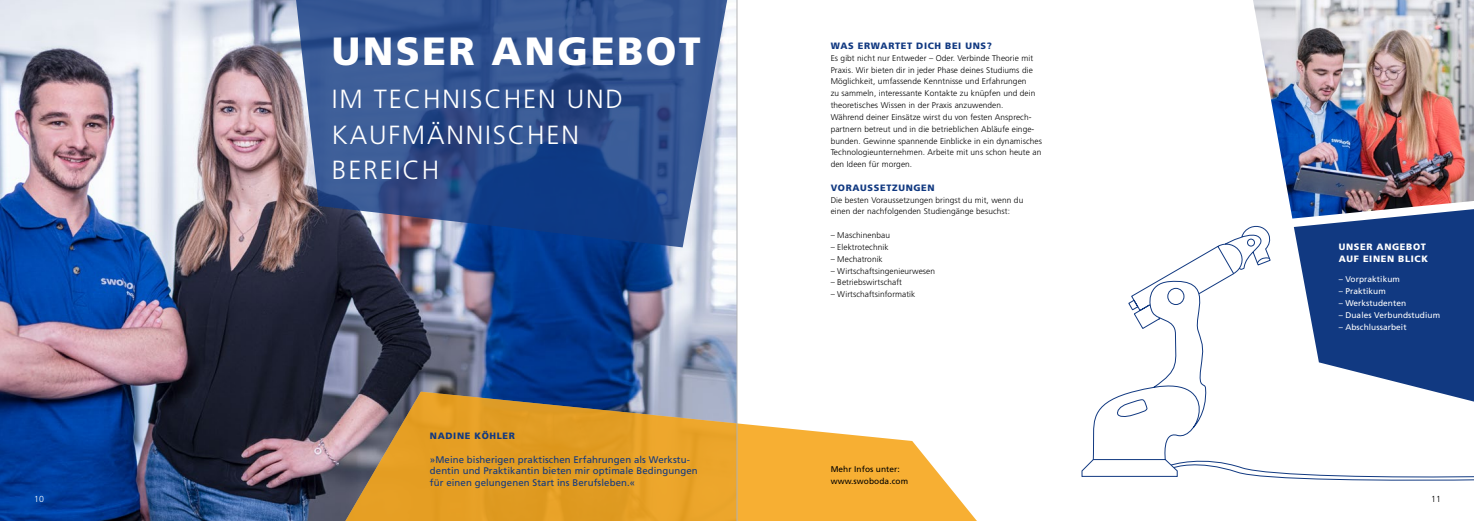
<style>
.page{position:relative;width:1474px;height:521px;background:#fff}
.page>*{position:absolute;margin:0;border:0;box-sizing:border-box;transform-origin:0 0}
.t1{font:900 39.38px "Frutiger LT";letter-spacing:.06em;color:#fff}
.t2{font:300 26.25px/35.4px "Frutiger LT";letter-spacing:.07em;color:#fff}
.t3{font:9.62px/11.8px "Frutiger LT";letter-spacing:.01em;color:#113981}
.t4{font:900 9.19px "Frutiger LT";letter-spacing:.07em;color:#113981}
.t5{font:900 9.19px/11.8px "Frutiger LT";letter-spacing:.07em;color:#fff}
.t6{font:300 8.75px "Frutiger LT";color:#fff}
.t7{font:300 8.75px "Frutiger LT";color:#000}
.t8{font:300 8.31px/11.8px "Frutiger LT";letter-spacing:.01em;color:#000}
.t9{font:8.31px "Frutiger LT";letter-spacing:.01em;color:#fff}
.t10{font:8.31px/11.8px "Frutiger LT";letter-spacing:.01em;color:#000}
</style>
<div class="page">
<svg style="left:1081px;top:225px;width:392px;height:256px"></svg>
<img style="left:0;top:0;width:737px;height:521px">
<svg style="left:339px;top:392px;width:638px;height:129px"></svg>
<svg style="left:294px;top:0;width:436px;height:247px;background:#3e5b93"></svg>
<img style="left:1253px;top:0;width:220px;height:219px">
<svg style="left:1293px;top:209px;width:180px;height:193px;fill:#113981"></svg>
<hr style="left:737px;top:0;width:1px;height:521px;background:#b1b2b3">
<h1 class="t1" style="left:332px;top:27px;width:370px">UNSER ANGEBOT</h1>
<h2 class="t2" style="left:332px;top:82px;width:292px">IM TECHNISCHEN UND<br>KAUFMÄNNISCHEN<br>BEREICH</h2>
<p class="t4" style="left:430px;top:430px;width:87px">NADINE KÖHLER</p>
<p class="t3" style="left:430px;top:453px;width:269px">»Meine bisherigen praktischen Erfahrungen als Werkstu&shy;dentin und Praktikantin bieten mir optimale Bedingungen für einen gelungenen Start ins Berufsleben.«</p>
<p class="t4" style="left:830px;top:40px;width:163px">WAS ERWARTET DICH BEI UNS?</p>
<p class="t8" style="left:830px;top:52px;width:213px">Es gibt nicht nur Entweder – Oder. Verbinde Theorie mit Praxis. Wir bieten dir in jeder Phase deines Studiums die Möglichkeit, umfassende Kenntnisse und Erfahrungen<br>zu sammeln, interessante Kontakte zu knüpfen und dein theoretisches Wissen in der Praxis anzuwenden.<br>Während deiner Einsätze wirst du von festen Ansprech&shy;partnern betreut und in die betrieblichen Abläufe einge&shy;bunden. Gewinne spannende Einblicke in ein dynamisches Technologieunternehmen. Arbeite mit uns schon heute an den Ideen für morgen.</p>
<p class="t4" style="left:830px;top:182px;width:105px">VORAUSSETZUNGEN</p>
<p class="t8" style="left:830px;top:194px;width:194px">Die besten Voraussetzungen bringst du mit, wenn du einen der nachfolgenden Studiengänge besuchst:</p>
<p class="t8" style="left:830px;top:229px;width:61px">– Maschinenbau</p>
<p class="t8" style="left:830px;top:241px;width:59px">– Elektrotechnik</p>
<p class="t8" style="left:830px;top:253px;width:54px">– Mechatronik</p>
<p class="t8" style="left:830px;top:265px;width:106px">– Wirtschaftsingenieurwesen</p>
<p class="t8" style="left:830px;top:277px;width:73px">– Betriebswirtschaft</p>
<p class="t8" style="left:830px;top:288px;width:86px">– Wirtschaftsinformatik</p>
<p class="t10" style="left:830px;top:463px;width:79px">Mehr Infos unter: www.swoboda.com</p>
<p class="t5" style="left:1338px;top:241px;width:91px">UNSER ANGEBOT<br>AUF EINEN BLICK</p>
<p class="t9" style="left:1338px;top:274px;width:63px">– Vorpraktikum</p>
<p class="t9" style="left:1338px;top:286px;width:49px">– Praktikum</p>
<p class="t9" style="left:1338px;top:298px;width:69px">– Werkstudenten</p>
<p class="t9" style="left:1338px;top:310px;width:103px">– Duales Verbundstudium</p>
<p class="t9" style="left:1338px;top:322px;width:69px">– Abschlussarbeit</p>
<p class="t6" style="left:34px;top:494px;width:11px">10</p>
<p class="t7" style="left:1431px;top:494px;width:11px">11</p>
</div>
